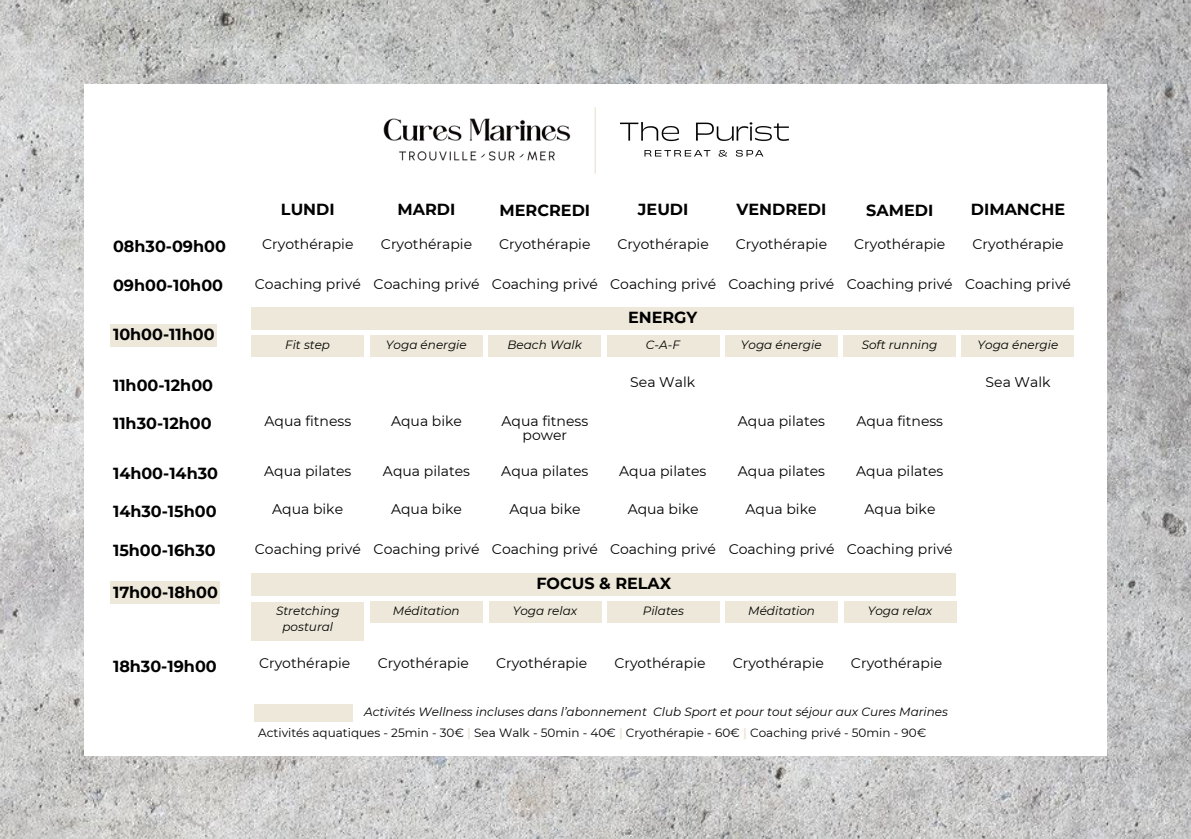
<style>
.page{position:relative;width:1191px;height:839px;background:#fff}
.page>*{position:absolute;margin:0;border:0;box-sizing:border-box;transform-origin:0 0}
.t1{font:700 16px "Montserrat";color:#000}
.t2{font:14px "Montserrat";color:#000}
.t3{font:italic 12px/16px "Montserrat";color:#000;text-align:center}
.t4{font:12px "Montserrat";color:#000}
.s1{font-weight:700;color:#ede8d9}
</style>
<div class="page">
<img style="left:0;top:0;width:1191px;height:838px">
<div style="left:84px;top:84px;width:1023px;height:671px;background:#fff"></div>
<hr style="left:595px;top:107px;width:1px;height:66px;background:#ede8d9">
<div style="left:254px;top:704px;width:99px;height:17px;background:#ede8d9"></div>
<img style="left:383px;top:118px;width:188px;height:43px">
<img style="left:620px;top:123px;width:168px;height:34px">
<div style="left:110px;top:324px;width:107px;height:22px;background:#ede8d9"></div>
<div style="left:252px;top:308px;width:822px;height:22px;background:#ede8d9"></div>
<div style="left:252px;top:335px;width:112px;height:21px;background:#ede8d9"></div>
<div style="left:370px;top:335px;width:113px;height:21px;background:#ede8d9"></div>
<div style="left:489px;top:335px;width:112px;height:21px;background:#ede8d9"></div>
<div style="left:607px;top:335px;width:112px;height:21px;background:#ede8d9"></div>
<div style="left:725px;top:335px;width:112px;height:21px;background:#ede8d9"></div>
<div style="left:843px;top:335px;width:113px;height:21px;background:#ede8d9"></div>
<div style="left:962px;top:335px;width:112px;height:21px;background:#ede8d9"></div>
<div style="left:252px;top:601px;width:112px;height:39px;background:#ede8d9"></div>
<div style="left:370px;top:601px;width:113px;height:22px;background:#ede8d9"></div>
<div style="left:489px;top:601px;width:112px;height:22px;background:#ede8d9"></div>
<div style="left:607px;top:601px;width:113px;height:22px;background:#ede8d9"></div>
<div style="left:726px;top:601px;width:112px;height:22px;background:#ede8d9"></div>
<div style="left:844px;top:601px;width:112px;height:22px;background:#ede8d9"></div>
<div style="left:110px;top:581px;width:110px;height:22px;background:#ede8d9"></div>
<div style="left:252px;top:573px;width:704px;height:22px;background:#ede8d9"></div>
<p class="t1" style="left:113px;top:237px;width:114px">08h30-09h00</p>
<p class="t1" style="left:281px;top:200px;width:55px">LUNDI</p>
<p class="t2" style="left:262px;top:235px;width:93px">Cryothérapie</p>
<p class="t1" style="left:398px;top:200px;width:59px">MARDI</p>
<p class="t2" style="left:381px;top:235px;width:93px">Cryothérapie</p>
<p class="t1" style="left:500px;top:200px;width:92px">MERCREDI</p>
<p class="t2" style="left:499px;top:235px;width:93px">Cryothérapie</p>
<p class="t1" style="left:638px;top:200px;width:52px">JEUDI</p>
<p class="t2" style="left:618px;top:235px;width:93px">Cryothérapie</p>
<p class="t1" style="left:866px;top:200px;width:69px">SAMEDI</p>
<p class="t1" style="left:971px;top:200px;width:96px">DIMANCHE</p>
<p class="t1" style="left:737px;top:200px;width:91px">VENDREDI</p>
<p class="t2" style="left:736px;top:235px;width:93px">Cryothérapie</p>
<p class="t2" style="left:854px;top:235px;width:93px">Cryothérapie</p>
<p class="t2" style="left:973px;top:235px;width:93px">Cryothérapie</p>
<p class="t1" style="left:113px;top:275px;width:112px">09h00-10h00</p>
<p class="t2" style="left:255px;top:275px;width:107px">Coaching privé</p>
<p class="t2" style="left:374px;top:275px;width:107px">Coaching privé</p>
<p class="t2" style="left:492px;top:275px;width:107px">Coaching privé</p>
<p class="t2" style="left:610px;top:275px;width:107px">Coaching privé</p>
<p class="t2" style="left:729px;top:275px;width:107px">Coaching privé</p>
<p class="t2" style="left:847px;top:275px;width:107px">Coaching privé</p>
<p class="t2" style="left:965px;top:275px;width:107px">Coaching privé</p>
<p class="t1" style="left:113px;top:325px;width:103px">10h00-11h00</p>
<p class="t3" style="left:285px;top:336px;width:46px">Fit step</p>
<p class="t3" style="left:386px;top:336px;width:82px">Yoga énergie</p>
<p class="t3" style="left:508px;top:336px;width:76px">Beach Walk</p>
<p class="t3" style="left:646px;top:336px;width:35px">C-A-F</p>
<p class="t3" style="left:741px;top:336px;width:82px">Yoga énergie</p>
<p class="t3" style="left:862px;top:336px;width:77px">Soft running</p>
<p class="t3" style="left:978px;top:336px;width:82px">Yoga énergie</p>
<p class="t1" style="left:628px;top:308px;width:71px">ENERGY</p>
<p class="t1" style="left:113px;top:375px;width:102px">11h00-12h00</p>
<p class="t2" style="left:630px;top:374px;width:66px">Sea Walk</p>
<p class="t2" style="left:986px;top:374px;width:66px">Sea Walk</p>
<p class="t1" style="left:113px;top:413px;width:100px">11h30-12h00</p>
<p class="t2" style="left:264px;top:412px;width:88px">Aqua fitness</p>
<p class="t2" style="left:391px;top:412px;width:73px">Aqua bike</p>
<p class="t2" style="left:502px;top:412px;width:88px">Aqua fitness</p>
<p class="t2" style="left:523px;top:426px;width:46px">power</p>
<p class="t2" style="left:738px;top:412px;width:89px">Aqua pilates</p>
<p class="t2" style="left:856px;top:412px;width:88px">Aqua fitness</p>
<p class="t1" style="left:113px;top:464px;width:107px">14h00-14h30</p>
<p class="t2" style="left:264px;top:462px;width:89px">Aqua pilates</p>
<p class="t2" style="left:383px;top:462px;width:89px">Aqua pilates</p>
<p class="t2" style="left:501px;top:462px;width:89px">Aqua pilates</p>
<p class="t2" style="left:619px;top:462px;width:89px">Aqua pilates</p>
<p class="t2" style="left:738px;top:462px;width:89px">Aqua pilates</p>
<p class="t2" style="left:856px;top:462px;width:89px">Aqua pilates</p>
<p class="t1" style="left:113px;top:502px;width:105px">14h30-15h00</p>
<p class="t2" style="left:272px;top:500px;width:73px">Aqua bike</p>
<p class="t2" style="left:391px;top:500px;width:73px">Aqua bike</p>
<p class="t2" style="left:510px;top:500px;width:73px">Aqua bike</p>
<p class="t2" style="left:628px;top:500px;width:73px">Aqua bike</p>
<p class="t2" style="left:746px;top:500px;width:73px">Aqua bike</p>
<p class="t2" style="left:865px;top:500px;width:73px">Aqua bike</p>
<p class="t1" style="left:113px;top:540px;width:104px">15h00-16h30</p>
<p class="t2" style="left:255px;top:540px;width:107px">Coaching privé</p>
<p class="t2" style="left:374px;top:540px;width:107px">Coaching privé</p>
<p class="t2" style="left:492px;top:540px;width:107px">Coaching privé</p>
<p class="t2" style="left:610px;top:540px;width:107px">Coaching privé</p>
<p class="t2" style="left:729px;top:540px;width:107px">Coaching privé</p>
<p class="t2" style="left:847px;top:540px;width:107px">Coaching privé</p>
<p class="t1" style="left:113px;top:582px;width:106px">17h00-18h00</p>
<p class="t3" style="left:276px;top:603px;width:65px">Stretching postural</p>
<p class="t3" style="left:393px;top:603px;width:68px">Méditation</p>
<p class="t3" style="left:513px;top:603px;width:66px">Yoga relax</p>
<p class="t3" style="left:643px;top:603px;width:43px">Pilates</p>
<p class="t3" style="left:748px;top:603px;width:68px">Méditation</p>
<p class="t3" style="left:868px;top:603px;width:66px">Yoga relax</p>
<p class="t1" style="left:536px;top:573px;width:136px">FOCUS &amp; RELAX</p>
<p class="t1" style="left:113px;top:656px;width:105px">18h30-19h00</p>
<p class="t2" style="left:259px;top:654px;width:93px">Cryothérapie</p>
<p class="t2" style="left:378px;top:654px;width:93px">Cryothérapie</p>
<p class="t2" style="left:496px;top:654px;width:93px">Cryothérapie</p>
<p class="t2" style="left:614px;top:654px;width:93px">Cryothérapie</p>
<p class="t2" style="left:733px;top:654px;width:93px">Cryothérapie</p>
<p class="t2" style="left:851px;top:654px;width:93px">Cryothérapie</p>
<p class="t3" style="left:364px;top:703px;width:585px">Activités Wellness incluses dans l’abonnement Club Sport et pour tout séjour aux Cures Marines</p>
<p class="t4" style="left:258px;top:725px;width:670px">Activités aquatiques - 25min - 30€ <span class="s1">|</span> Sea Walk - 50min - 40€ <span class="s1">|</span> Cryothérapie - 60€ <span class="s1">|</span> Coaching privé - 50min - 90€</p>
</div>
